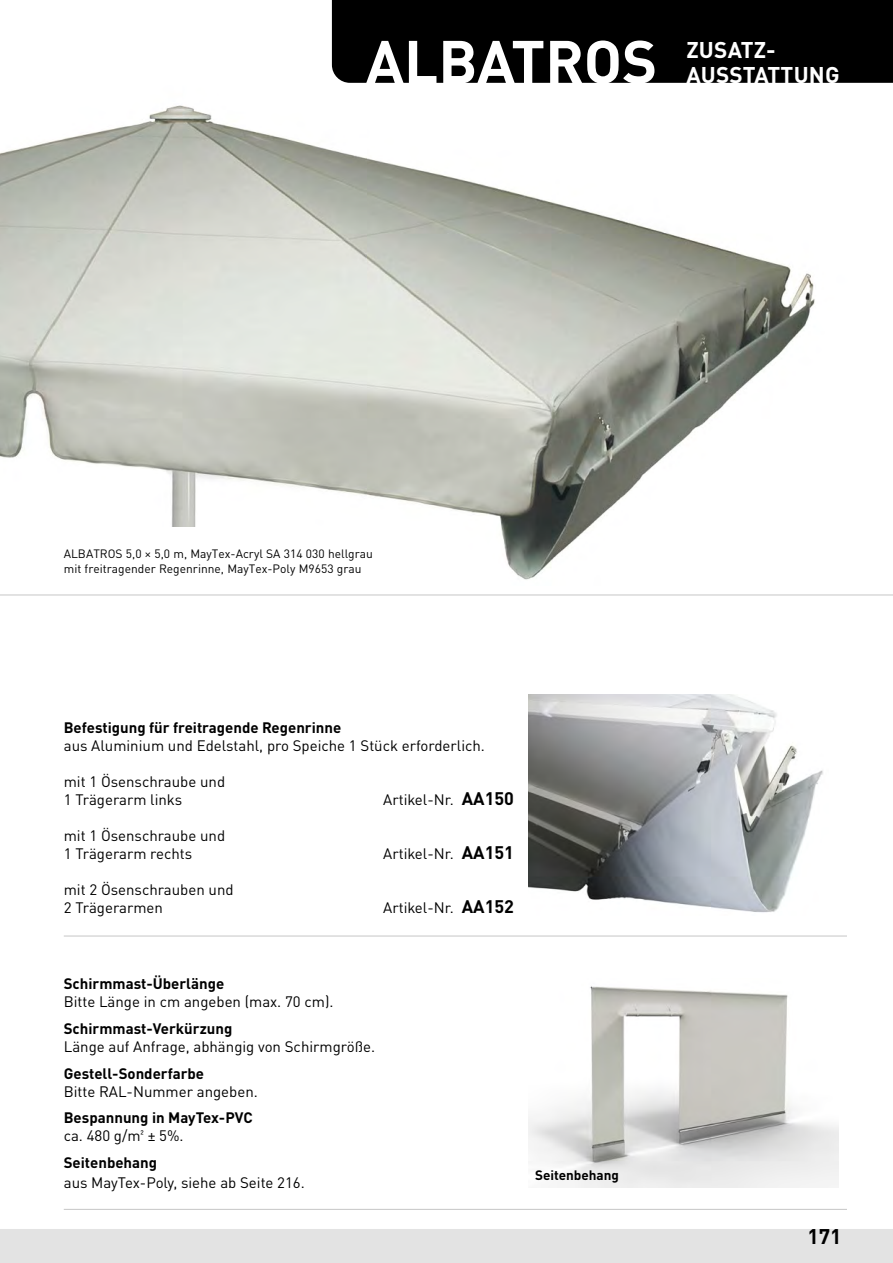
<style>
.page{position:relative;width:893px;height:1263px;background:#fff}
.page>*{position:absolute;margin:0;border:0;box-sizing:border-box;transform-origin:0 0}
.t1{font:700 59.7px "DINOT";color:#fff}
.t2{font:700 22.5px "DINOT";letter-spacing:.01em;color:#fff}
.t3{font:700 21px "DINOT";color:#000}
.t4{font:15px/18px "DINOT";color:#000}
.t5{font:700 15px "DINOT";color:#000}
.t6{font:700 13.5px "DINOT";color:#000}
.t7{font:12px/15px "DINOT";color:#000}
.s1{font-weight:700}
.s2{font-weight:700;font-size:18px}
</style>
<div class="page">
<img style="left:0;top:51px;width:815px;height:529px">
<img style="left:529px;top:986px;width:310px;height:201px">
<hr style="left:64px;top:1209px;width:783px;height:1px;background:#c6c6c6">
<img style="left:529px;top:694px;width:294px;height:219px">
<hr style="left:64px;top:936px;width:783px;height:1px;background:#c6c6c6">
<hr style="left:0;top:595px;width:893px;height:1px;background:#c6c6c6">
<div style="left:41px;top:527px;width:414px;height:61px;background:#fff"></div>
<div style="left:0;top:1229px;width:893px;height:34px;background:#e3e3e3"></div>
<div style="left:332px;top:0;width:561px;height:83px;background:#000"></div>
<p class="t1" style="left:366px;top:15px;width:293px">ALBATROS</p>
<p class="t2" style="left:686px;top:32px;width:91px">ZUSATZ-</p>
<p class="t2" style="left:686px;top:57px;width:155px">AUSSTATTUNG</p>
<p class="t7" style="left:64px;top:546px;width:311px">ALBATROS 5,0 × 5,0 m, MayTex-Acryl SA 314 030 hellgrau mit freitragender Regenrinne, MayTex-Poly M9653 grau</p>
<p class="t4" style="left:64px;top:718px;width:423px"><span class="s1">Befestigung für freitragende Regenrinne<br></span>aus Aluminium und Edelstahl, pro Speiche 1 Stück erforderlich.</p>
<p class="t4" style="left:64px;top:772px;width:163px">mit 1 Ösenschraube und</p>
<p class="t4" style="left:64px;top:790px;width:120px">1 Trägerarm links</p>
<p class="t4" style="left:383px;top:790px;width:132px">Artikel-Nr. <span class="s2">AA150</span></p>
<p class="t4" style="left:64px;top:826px;width:163px">mit 1 Ösenschraube und</p>
<p class="t4" style="left:64px;top:844px;width:130px">1 Trägerarm rechts</p>
<p class="t4" style="left:383px;top:844px;width:132px">Artikel-Nr. <span class="s2">AA151</span></p>
<p class="t4" style="left:64px;top:880px;width:171px">mit 2 Ösenschrauben und</p>
<p class="t4" style="left:64px;top:898px;width:101px">2 Trägerarmen</p>
<p class="t4" style="left:383px;top:898px;width:132px">Artikel-Nr. <span class="s2">AA152</span></p>
<p class="t5" style="left:64px;top:972px;width:162px">Schirmmast-Überlänge</p>
<p class="t4" style="left:64px;top:992px;width:271px">Bitte Länge in cm angeben (max. 70 cm).</p>
<p class="t5" style="left:64px;top:1017px;width:170px">Schirmmast-Verkürzung</p>
<p class="t4" style="left:64px;top:1036px;width:313px">Länge auf Anfrage, abhängig von Schirmgröße.</p>
<p class="t5" style="left:64px;top:1061px;width:142px">Gestell-Sonderfarbe</p>
<p class="t4" style="left:64px;top:1081px;width:196px">Bitte RAL-Nummer angeben.</p>
<p class="t5" style="left:64px;top:1106px;width:190px">Bespannung in MayTex-PVC</p>
<p class="t4" style="left:64px;top:1126px;width:121px">ca. 480 g/m² ± 5%.</p>
<p class="t5" style="left:64px;top:1151px;width:95px">Seitenbehang</p>
<p class="t4" style="left:64px;top:1172px;width:243px">aus MayTex-Poly, siehe ab Seite 216.</p>
<p class="t6" style="left:535px;top:1165px;width:86px">Seitenbehang</p>
<h3 class="t3" style="left:807px;top:1220px;width:36px">171</h3>
</div>
